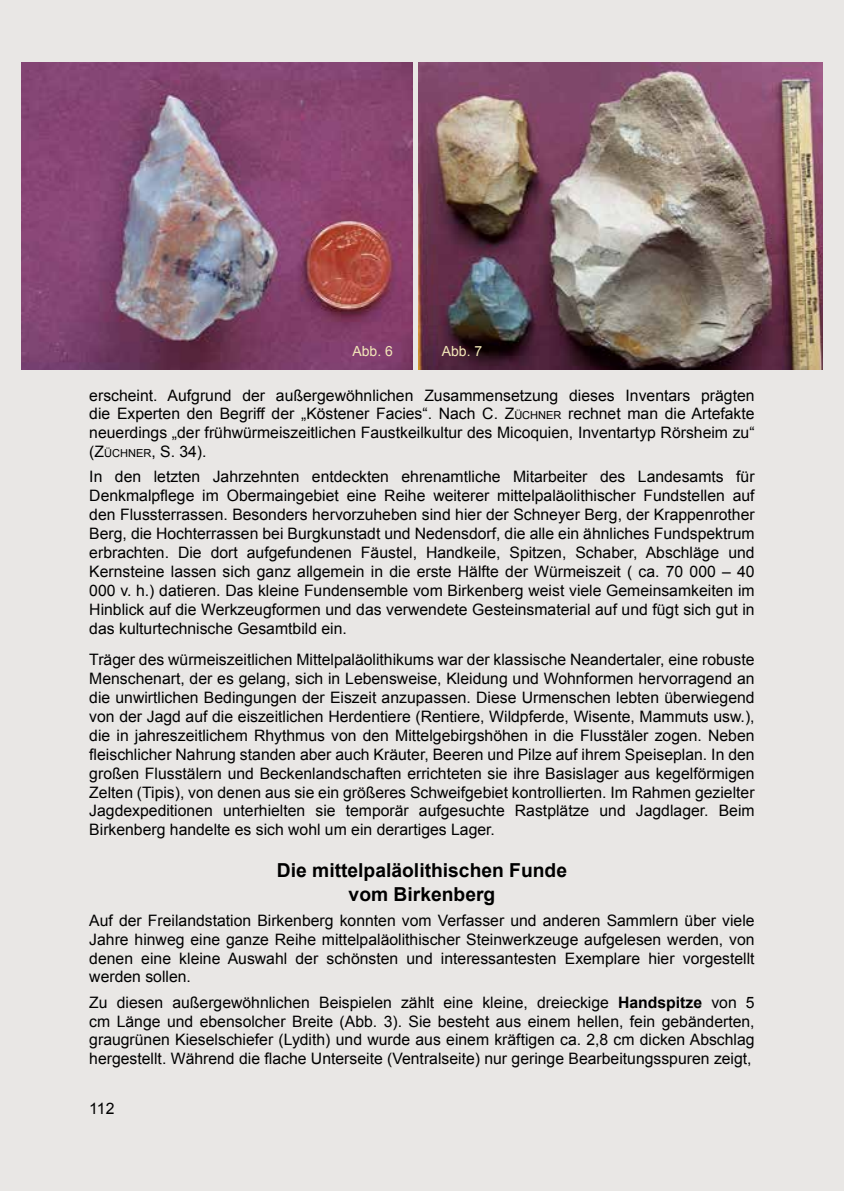
<style>
.page{position:relative;width:844px;height:1191px;background:#fff}
.page>*{position:absolute;margin:0;border:0;box-sizing:border-box;transform-origin:0 0}
.t1{font:700 19.25px/23.1px "Arial";color:#000;text-align:center}
.t2{font:15.75px/18.9px "Arial";color:#000;text-align:justify}
.t3{font:14px "Arial";color:#f3e8b9}
.s1{font-style:inherit}
.s2{font-size:11.03px}
.s3{font-weight:700}
</style>
<div class="page">
<div style="left:0;top:0;width:843px;height:1191px;background:#e9e7e5"></div>
<img style="left:418px;top:63px;width:404px;height:306px">
<img style="left:21px;top:63px;width:391px;height:306px">
<p class="t3" style="left:352px;top:342px;width:42px">Abb. 6</p>
<p class="t3" style="left:441px;top:342px;width:42px">Abb. 7</p>
<p class="t2" style="left:89px;top:386px;width:666px">erscheint. Aufgrund der außergewöhnlichen Zusammensetzung dieses Inventars prägten die Experten den Begriff der „Köstener Facies“. Nach C. <span class="s1">Z</span><span class="s2">ÜCHNER</span> rechnet man die Artefakte neuerdings „der frühwürmeiszeitlichen Faustkeilkultur des Micoquien, Inventartyp Rörsheim zu“ (<span class="s1">Z</span><span class="s2">ÜCHNER</span>, S. 34).</p>
<p class="t2" style="left:89px;top:467px;width:666px">In den letzten Jahrzehnten entdeckten ehrenamtliche Mitarbeiter des Landesamts für Denkmalpflege im Obermaingebiet eine Reihe weiterer mittelpaläolithischer Fundstellen auf den Flussterrassen. Besonders hervorzuheben sind hier der Schneyer Berg, der Krappenrother Berg, die Hochterrassen bei Burgkunstadt und Nedensdorf, die alle ein ähnliches Fundspektrum erbrachten. Die dort aufgefundenen Fäustel, Handkeile, Spitzen, Schaber, Abschläge und Kernsteine lassen sich ganz allgemein in die erste Hälfte der Würmeiszeit ( ca. 70 000 – 40<br>000 v. h.) datieren. Das kleine Fundensemble vom Birkenberg weist viele Gemeinsamkeiten im Hinblick auf die Werkzeugformen und das verwendete Gesteinsmaterial auf und fügt sich gut in das kulturtechnische Gesamtbild ein.</p>
<p class="t2" style="left:89px;top:650px;width:666px">Träger des würmeiszeitlichen Mittelpaläolithikums war der klassische Neandertaler, eine robuste Menschenart, der es gelang, sich in Lebensweise, Kleidung und Wohnformen hervorragend an die unwirtlichen Bedingungen der Eiszeit anzupassen. Diese Urmenschen lebten überwiegend von der Jagd auf die eiszeitlichen Herdentiere (Rentiere, Wildpferde, Wisente, Mammuts usw.), die in jahreszeitlichem Rhythmus von den Mittelgebirgshöhen in die Flusstäler zogen. Neben fleischlicher Nahrung standen aber auch Kräuter, Beeren und Pilze auf ihrem Speiseplan. In den großen Flusstälern und Beckenlandschaften errichteten sie ihre Basislager aus kegelförmigen Zelten (Tipis), von denen aus sie ein größeres Schweifgebiet kontrollierten. Im Rahmen gezielter Jagdexpeditionen unterhielten sie temporär aufgesuchte Rastplätze und Jagdlager. Beim Birkenberg handelte es sich wohl um ein derartiges Lager.</p>
<p class="t1" style="left:277px;top:859px;width:291px">Die mittelpaläolithischen Funde vom Birkenberg</p>
<p class="t2" style="left:89px;top:911px;width:666px">Auf der Freilandstation Birkenberg konnten vom Verfasser und anderen Sammlern über viele Jahre hinweg eine ganze Reihe mittelpaläolithischer Steinwerkzeuge aufgelesen werden, von denen eine kleine Auswahl der schönsten und interessantesten Exemplare hier vorgestellt werden sollen.</p>
<p class="t2" style="left:89px;top:992px;width:666px">Zu diesen außergewöhnlichen Beispielen zählt eine kleine, dreieckige <span class="s3">Handspitze</span> von 5 cm Länge und ebensolcher Breite (Abb. 3). Sie besteht aus einem hellen, fein gebänderten, graugrünen Kieselschiefer (Lydith) und wurde aus einem kräftigen ca. 2,8 cm dicken Abschlag hergestellt. Während die flache Unterseite (Ventralseite) nur geringe Bearbeitungsspuren zeigt,</p>
<p class="t2" style="left:89px;top:1098px;width:27px">112</p>
</div>
